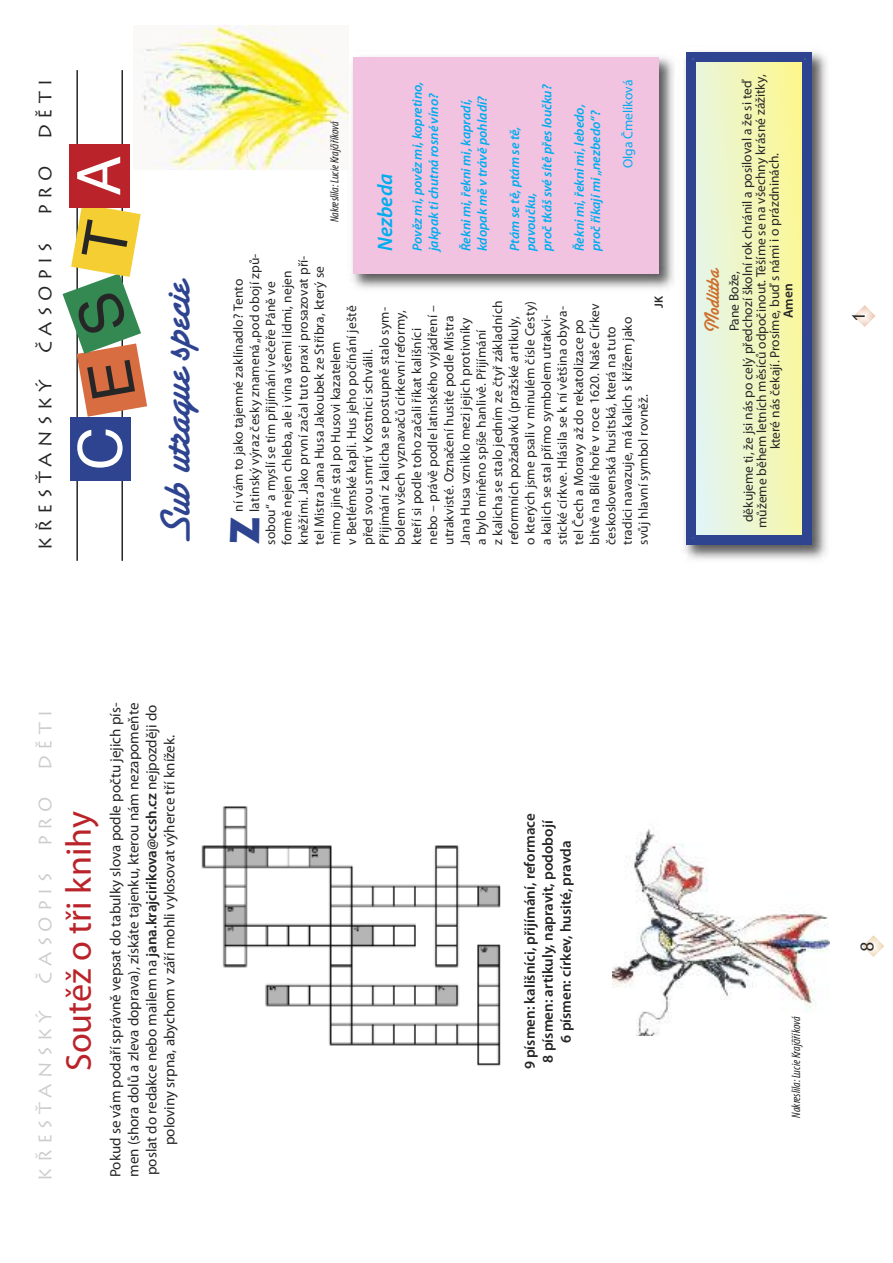
<style>
.page{position:relative;width:893px;height:1263px;background:#fff}
.page>*{position:absolute;margin:0;border:0;box-sizing:border-box;transform-origin:0 0}
.t1{font:60px "Helvetica";color:#fff}
.t2{font:45px "Santa Fe Let Plain";color:#2e4490}
.t3{font:900 40.2px "Lithos Pro";color:#2e4490}
.t4{font:36px "Myriad Pro";color:#ba2329}
.t5{font:22.5px "Santa Fe Let Plain";color:#cd6f2f}
.t6{font:italic 600 21px "Myriad Pro";color:#00aded}
.t7{font:18px "Lithos Pro";letter-spacing:.3em;color:#272627}
.t8{font:18px "Lithos Pro";letter-spacing:.3em;color:#cdcdcd}
.t9{font:15px/18px "Myriad Pro";color:#272627;text-align:center}
.t10{font:600 15px/18px "Myriad Pro";color:#272627;text-align:center}
.t11{font:13.5px/13.5px "Myriad Pro";letter-spacing:.01em;color:#272627;text-align:center}
.t12{font:italic 600 13.5px/16.2px "Myriad Pro";color:#00aded}
.t13{font:13.5px "Myriad Pro";color:#00aded}
.t14{font:600 13.5px "Myriad Pro";color:#272627}
.t15{font:italic condensed 12.45px "Myriad Pro";color:#272627}
.t16{font:italic condensed 12px "Myriad Pro";color:#272627}
.t17{font:600 12px "Myriad Pro";color:#272627}
.s1{font-weight:600}
</style>
<div class="page">
<hr style="left:76px;top:70px;width:2px;height:491px;background:#272627">
<hr style="left:121px;top:70px;width:2px;height:491px;background:#272627">
<div style="left:70px;top:417px;width:61px;height:63px;background:#2e4490"></div>
<div style="left:69px;top:144px;width:61px;height:64px;background:#ba2329"></div>
<svg style="left:863px;top:935px;width:21px;height:22px"></svg>
<svg style="left:854px;top:305px;width:21px;height:22px"></svg>
<img style="left:684px;top:52px;width:143px;height:508px">
<svg style="left:686px;top:52px;width:126px;height:493px;background:#c8d2b7"></svg>
<img style="left:139px;top:26px;width:208px;height:144px">
<img style="left:352px;top:56px;width:322px;height:233px">
<img style="left:347px;top:107px;width:2px;height:8px">
<div style="left:354px;top:57px;width:305px;height:216px;background:#f2c3e1"></div>
<img style="left:612px;top:828px;width:218px;height:207px">
<img style="left:201px;top:806px;width:300px;height:260px">
<svg style="left:63px;top:208px;width:84px;height:209px"></svg>
<h3 class="t7" style="left:35px;top:139px;width:61px;rotate:-90deg">DĚTI</h3>
<h3 class="t7" style="left:35px;top:215px;width:51px;rotate:-90deg">PRO</h3>
<h3 class="t7" style="left:35px;top:353px;width:112px;rotate:-90deg">ČASOPIS</h3>
<h3 class="t7" style="left:35px;top:550px;width:172px;rotate:-90deg">KŘESŤANSKÝ</h3>
<h1 class="t1" style="left:74px;top:196px;width:42px;rotate:-90deg">A</h1>
<h1 class="t1" style="left:75px;top:470px;width:45px;rotate:-90deg">C</h1>
<h2 class="t2" style="left:160px;top:545px;width:268px;rotate:-90deg">Sub utraque specie</h2>
<p class="t13" style="left:623px;top:168px;width:90px;rotate:-90deg">Olga Čmelíková</p>
<p class="t12" style="left:410px;top:251px;width:172px;rotate:-90deg">Pověz mi, pověz mi, kopretino, jakpak ti chutná rosné víno?</p>
<p class="t12" style="left:459px;top:251px;width:156px;rotate:-90deg">Řekni mi, řekni mi, kapradí, kdopak mě v trávě pohladí?</p>
<p class="t12" style="left:508px;top:251px;width:168px;rotate:-90deg">Ptám se tě, ptám se tě, pavoučku,<br>proč tkáš své sítě přes loučku?</p>
<p class="t12" style="left:572px;top:251px;width:149px;rotate:-90deg">Řekni mi, řekni mi, lebedo, proč říkajími „nezbedo“?</p>
<p class="t16" style="left:330px;top:222px;width:102px;rotate:-90deg">Nakreslila: Lucie Krajčiříková</p>
<h3 class="t6" style="left:377px;top:251px;width:79px;rotate:-90deg">Nezbeda</h3>
<p class="t11" style="left:249px;top:512px;width:260px;rotate:-90deg">latinský výraz česky znamená„pod obojí způ-</p>
<p class="t11" style="left:297px;top:545px;width:291px;rotate:-90deg">kněžími. Jako první začal tuto praxi prosazovat pří-</p>
<p class="t11" style="left:314px;top:545px;width:280px;rotate:-90deg">tel Mistra Jana Husa Jakoubek ze Stříbra, který se</p>
<p class="t11" style="left:265px;top:545px;width:265px;rotate:-90deg">sobou“ a myslí se tím přijímání večeře Páně ve</p>
<p class="t11" style="left:281px;top:545px;width:276px;rotate:-90deg">formě nejen chleba, ale i vína všemi lidmi, nejen</p>
<p class="t11" style="left:233px;top:512px;width:235px;rotate:-90deg">ní vám to jako tajemné zaklínadlo? Tento</p>
<p class="t17" style="left:654px;top:308px;width:13px;rotate:-90deg">JK</p>
<p class="t11" style="left:492px;top:545px;width:246px;rotate:-90deg">z kalicha se stalo jedním ze čtyř základních</p>
<p class="t11" style="left:524px;top:545px;width:245px;rotate:-90deg">o kterých jsme psali v minulém čísle Cesty)</p>
<p class="t11" style="left:589px;top:545px;width:243px;rotate:-90deg">bitvě na Bílé hoře v roce 1620. Naše Církev</p>
<p class="t11" style="left:427px;top:545px;width:241px;rotate:-90deg">nebo – právě podle latinského vyjádření –</p>
<p class="t11" style="left:443px;top:545px;width:231px;rotate:-90deg">utrakvisté. Označení husité podle Mistra</p>
<p class="t11" style="left:459px;top:545px;width:229px;rotate:-90deg">Jana Husa vzniklo mezi jejich protivníky</p>
<p class="t11" style="left:476px;top:545px;width:217px;rotate:-90deg">a bylo míněno spíše hanlivě. Přijímání</p>
<p class="t11" style="left:346px;top:545px;width:241px;rotate:-90deg">v Betlémské kapli. Hus jeho počínání ještě</p>
<p class="t11" style="left:540px;top:545px;width:231px;rotate:-90deg">a kalich se stal přímo symbolem utrakvi-</p>
<p class="t11" style="left:557px;top:545px;width:240px;rotate:-90deg">stické církve. Hlásila se k ní většina obyva-</p>
<p class="t11" style="left:378px;top:545px;width:239px;rotate:-90deg">Přijímání z kalicha se postupně stalo sym-</p>
<p class="t11" style="left:395px;top:545px;width:236px;rotate:-90deg">bolem všech vyznavačů církevní reformy,</p>
<p class="t11" style="left:508px;top:545px;width:230px;rotate:-90deg">reformních požadavků (pražské artikuly,</p>
<p class="t11" style="left:605px;top:545px;width:220px;rotate:-90deg">československá husitská, která na tuto</p>
<p class="t11" style="left:621px;top:545px;width:230px;rotate:-90deg">tradici navazuje, má kalich s křížem jako</p>
<p class="t11" style="left:573px;top:545px;width:227px;rotate:-90deg">tel Čech a Moravy až do rekatolizace po</p>
<p class="t11" style="left:411px;top:545px;width:218px;rotate:-90deg">kteří si podle toho začali říkat kališníci</p>
<p class="t11" style="left:330px;top:545px;width:205px;rotate:-90deg">mimo jiné stal po Husovi kazatelem</p>
<p class="t11" style="left:362px;top:545px;width:197px;rotate:-90deg">před svou smrtí v Kostnici schválil.</p>
<p class="t11" style="left:638px;top:545px;width:152px;rotate:-90deg">svůj hlavní symbol rovněž.</p>
<h3 class="t3" style="left:222px;top:545px;width:31px;rotate:-90deg">Z</h3>
<h3 class="t5" style="left:704px;top:333px;width:68px;rotate:-90deg">Modlitba</h3>
<p class="t11" style="left:728px;top:528px;width:455px;rotate:-90deg">Pane Bože,<br>děku ej me ti, že jsi nás po celý předchozí ško nl í rok chránil a posi ol val a že si teď můžeme během el tních měsíců odpoč ni out. Těš mí e se na všechny krásné zážitky, které nás čekají. Pros mí e, buď s námi i o prázdn ni ách.</p>
<p class="t14" style="left:783px;top:318px;width:36px;rotate:-90deg">Amen</p>
<h3 class="t7" style="left:848px;top:322px;width:14px;rotate:-90deg">1</h3>
<h3 class="t8" style="left:35px;top:770px;width:61px;rotate:-90deg">DĚTI</h3>
<h3 class="t8" style="left:35px;top:846px;width:51px;rotate:-90deg">PRO</h3>
<h3 class="t8" style="left:35px;top:983px;width:112px;rotate:-90deg">ČASOPIS</h3>
<h3 class="t8" style="left:35px;top:1181px;width:172px;rotate:-90deg">KŘESŤANSKÝ</h3>
<h3 class="t4" style="left:65px;top:1071px;width:261px;rotate:-90deg">Soutěž o tři knihy</h3>
<p class="t9" style="left:108px;top:1177px;width:476px;rotate:-90deg">Pokud se vám podaří správně vepsat do tabulky slova podle počtu jejich pís&shy;men (shora dolů a zleva doprava), získáte tajenku, kterou nám nezapomeňte poslat do redakce nebo mailem na <span class="s1">jana.krajcirikova@ccsh.cz</span> nejpozději do poloviny srpna, abychom v září mohli vylosovat výherce tří knížek.</p>
<p class="t10" style="left:522px;top:1069px;width:258px;rotate:-90deg">9 písmen: kališníci, přijímání, reformace<br>8 písmen: artikuly, napravit, podobojí<br>6 písmen: církev, husité, pravda</p>
<p class="t15" style="left:792px;top:1117px;width:102px;rotate:-90deg">Nakreslila: Lucie Krajčiříková</p>
<h3 class="t7" style="left:857px;top:953px;width:14px;rotate:-90deg">8</h3>
</div>
